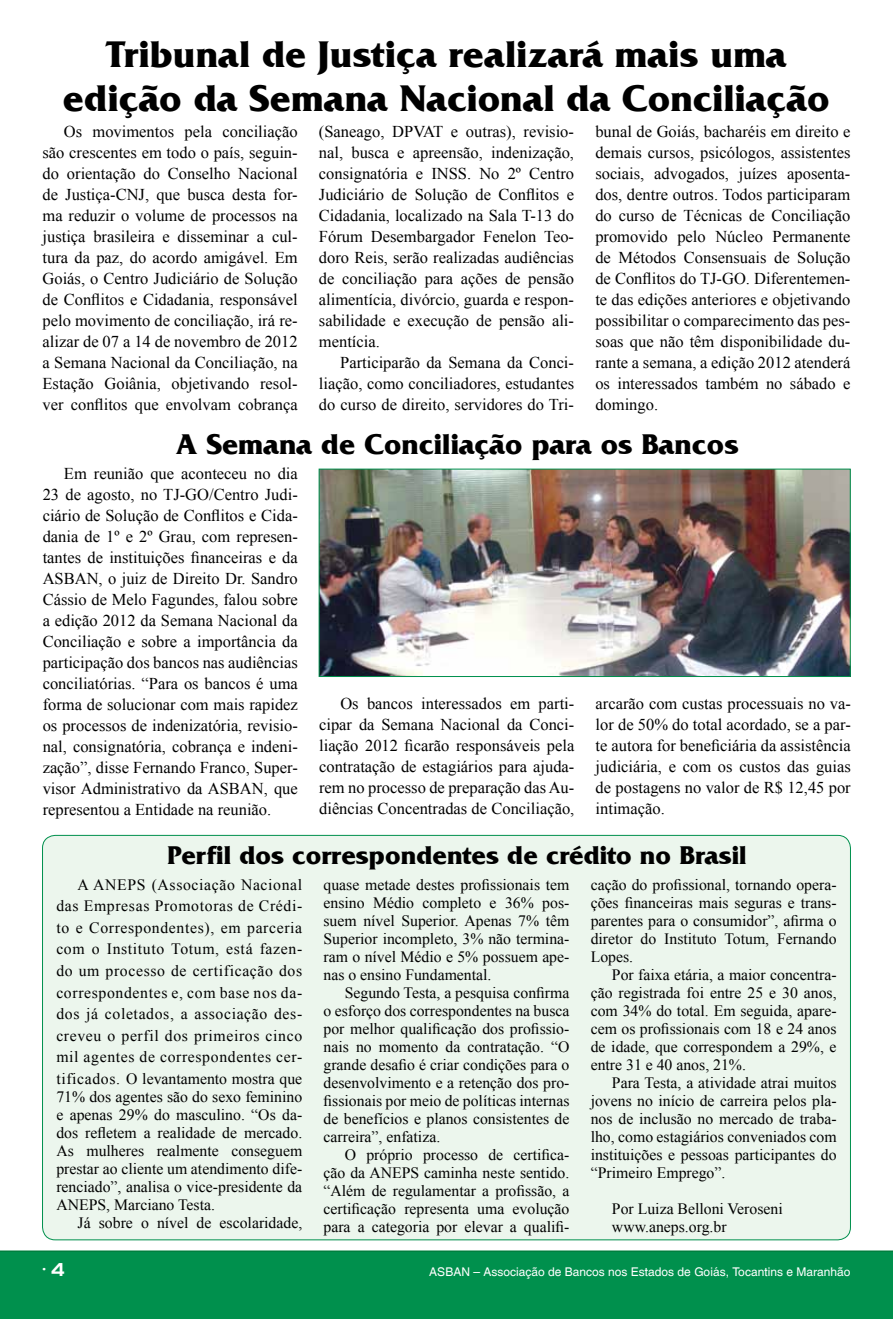
<style>
.page{position:relative;width:893px;height:1319px;background:#fff}
.page>*{position:absolute;margin:0;border:0;box-sizing:border-box;transform-origin:0 0}
.t1{font:700 39px/43.5px "France";letter-spacing:.005em;color:#000;text-align:center}
.t2{font:700 30px "France";color:#000}
.t3{font:700 27px "France";color:#000}
.t4{font:18px "Aero Regular SWFTE";color:#fff}
.t5{font:16.5px/21px "Times New Roman";color:#000;text-align:justify}
.t6{font:15.75px/18px "Times New Roman";color:#000;text-align:justify}
.t7{font:12px "Switzerland Plain";color:#fff}
</style>
<div class="page">
<div style="left:43px;top:835px;width:807px;height:404px;background:#ecf6ed;border-radius:13px"></div>
<div style="left:0;top:1250px;width:893px;height:68px;background:#00904d"></div>
<hr style="left:0;top:1250px;width:893px;height:1px;background:#007f3e">
<img style="left:321px;top:471px;width:527px;height:203px">
<div style="left:319px;top:469px;width:531px;height:207px;border:1px solid #00904d"></div>
<h1 class="t1" style="left:63px;top:32px;width:768px">Tribunal de Justiça realizará mais uma edição da Semana Nacional da Conciliação</h1>
<p class="t5" style="left:43px;top:120px;width:257px;text-indent:21px">Os movimentos pela conciliação são crescentes em todo o país, seguin&shy;do orientação do Conselho Nacional de Justiça-CNJ, que busca desta for&shy;ma reduzir o volume de processos na justiça brasileira e disseminar a cul&shy;tura da paz, do acordo amigável. Em Goiás, o Centro Judiciário de Solução de Conflitos e Cidadania, responsável pelo movimento de conciliação, irá re&shy;alizar de 07 a 14 de novembro de 2012 a Semana Nacional da Conciliação, na Estação Goiânia, objetivando resol&shy;ver conflitos que envolvam cobrança</p>
<p class="t5" style="left:319px;top:120px;width:257px">(Saneago, DPVAT e outras), revisio&shy;nal, busca e apreensão, indenização, consignatória e INSS. No 2º Centro Judiciário de Solução de Conflitos e Cidadania, localizado na Sala T-13 do Fórum Desembargador Fenelon Teo&shy;doro Reis, serão realizadas audiências de conciliação para ações de pensão alimentícia, divórcio, guarda e respon&shy;sabilidade e execução de pensão ali&shy;mentícia.</p>
<p class="t5" style="left:595px;top:121px;width:257px">bunal de Goiás, bacharéis em direito e demais cursos, psicólogos, assistentes sociais, advogados, juízes aposenta&shy;dos, dentre outros. Todos participaram do curso de Técnicas de Conciliação promovido pelo Núcleo Permanente de Métodos Consensuais de Solução de Conflitos do TJ-GO. Diferentemen&shy;te das edições anteriores e objetivando possibilitar o comparecimento das pes&shy;soas que não têm disponibilidade du&shy;rante a semana, a edição 2012 atenderá os interessados também no sábado e domingo.</p>
<p class="t5" style="left:319px;top:352px;width:257px;text-indent:21px">Participarão da Semana da Conci&shy;liação, como conciliadores, estudantes do curso de direito, servidores do Tri-</p>
<h2 class="t2" style="left:176px;top:427px;width:564px">A Semana de Conciliação para os Bancos</h2>
<p class="t5" style="left:43px;top:462px;width:257px;text-indent:21px">Em reunião que aconteceu no dia 23 de agosto, no TJ-GO/Centro Judi&shy;ciário de Solução de Conflitos e Cida&shy;dania de 1º e 2º Grau, com represen&shy;tantes de instituições financeiras e da ASBAN, o juiz de Direito Dr. Sandro Cássio de Melo Fagundes, falou sobre a edição 2012 da Semana Nacional da Conciliação e sobre a importância da participação dos bancos nas audiências conciliatórias. “Para os bancos é uma forma de solucionar com mais rapidez os processos de indenizatória, revisio&shy;nal, consignatória, cobrança e indeni&shy;zação”, disse Fernando Franco, Super&shy;visor Administrativo da ASBAN, que representou a Entidade na reunião.</p>
<p class="t5" style="left:319px;top:692px;width:257px;text-indent:21px">Os bancos interessados em parti&shy;cipar da Semana Nacional da Conci&shy;liação 2012 ficarão responsáveis pela contratação de estagiários para ajuda&shy;rem no processo de preparação das Au&shy;diências Concentradas de Conciliação,</p>
<p class="t5" style="left:596px;top:692px;width:257px">arcarão com custas processuais no va&shy;lor de 50% do total acordado, se a par&shy;te autora for beneficiária da assistência judiciária, e com os custos das guias de postagens no valor de R$ 12,45 por intimação.</p>
<h3 class="t3" style="left:167px;top:839px;width:581px">Perfil dos correspondentes de crédito no Brasil</h3>
<p class="t6" style="left:56px;top:873px;width:247px;line-height:21.6px;text-indent:21px">A ANEPS (Associação Nacional das Empresas Promotoras de Crédi&shy;to e Correspondentes), em parceria com o Instituto Totum, está fazen&shy;do um processo de certificação dos correspondentes e, com base nos da&shy;dos já coletados, a associação des&shy;creveu o perfil dos primeiros cinco mil agentes de correspondentes cer&shy;tificados. O levantamento mostra que</p>
<p class="t6" style="left:56px;top:1087px;width:247px">71% dos agentes são do sexo feminino e apenas 29% do masculino. “Os da&shy;dos refletem a realidade de mercado.<br>As mulheres realmente conseguem prestar ao cliente um atendimento dife&shy;renciado”, analisa o vice-presidente da ANEPS, Marciano Testa.</p>
<p class="t6" style="left:78px;top:1213px;width:226px">Já sobre o nível de escolaridade,</p>
<p class="t6" style="left:324px;top:874px;width:247px">quase metade destes profissionais tem ensino Médio completo e 36% pos&shy;suem nível Superior. Apenas 7% têm Superior incompleto, 3% não termina&shy;ram o nível Médio e 5% possuem ape&shy;nas o ensino Fundamental.</p>
<p class="t6" style="left:324px;top:982px;width:247px;text-indent:21px">Segundo Testa, a pesquisa confirma o esforço dos correspondentes na busca por melhor qualificação dos profissio&shy;nais no momento da contratação. “O grande desafio é criar condições para o desenvolvimento e a retenção dos pro&shy;fissionais por meio de políticas internas de benefícios e planos consistentes de carreira”, enfatiza.</p>
<p class="t6" style="left:324px;top:1144px;width:247px;text-indent:21px">O próprio processo de certifica&shy;ção da ANEPS caminha neste sentido. “Além de regulamentar a profissão, a certificação representa uma evolução para a categoria por elevar a qualifi-</p>
<p class="t6" style="left:591px;top:874px;width:247px">cação do profissional, tornando opera&shy;ções financeiras mais seguras e trans&shy;parentes para o consumidor”, afirma o diretor do Instituto Totum, Fernando Lopes.</p>
<p class="t6" style="left:591px;top:964px;width:247px;text-indent:21px">Por faixa etária, a maior concentra&shy;ção registrada foi entre 25 e 30 anos, com 34% do total. Em seguida, apare&shy;cem os profissionais com 18 e 24 anos de idade, que correspondem a 29%, e entre 31 e 40 anos, 21%.</p>
<p class="t6" style="left:591px;top:1072px;width:247px;text-indent:21px">Para Testa, a atividade atrai muitos jovens no início de carreira pelos pla&shy;nos de inclusão no mercado de traba&shy;lho, como estagiários conveniados com instituições e pessoas participantes do “Primeiro Emprego”.</p>
<p class="t6" style="left:612px;top:1198px;width:172px">Por Luiza Belloni Veroseni www.aneps.org.br</p>
<p class="t4" style="left:43px;top:1258px;width:24px">• 4</p>
<p class="t7" style="left:429px;top:1264px;width:423px">ASBAN – Associação de Bancos nos Estados de Goiás, Tocantins e Maranhão</p>
</div>
